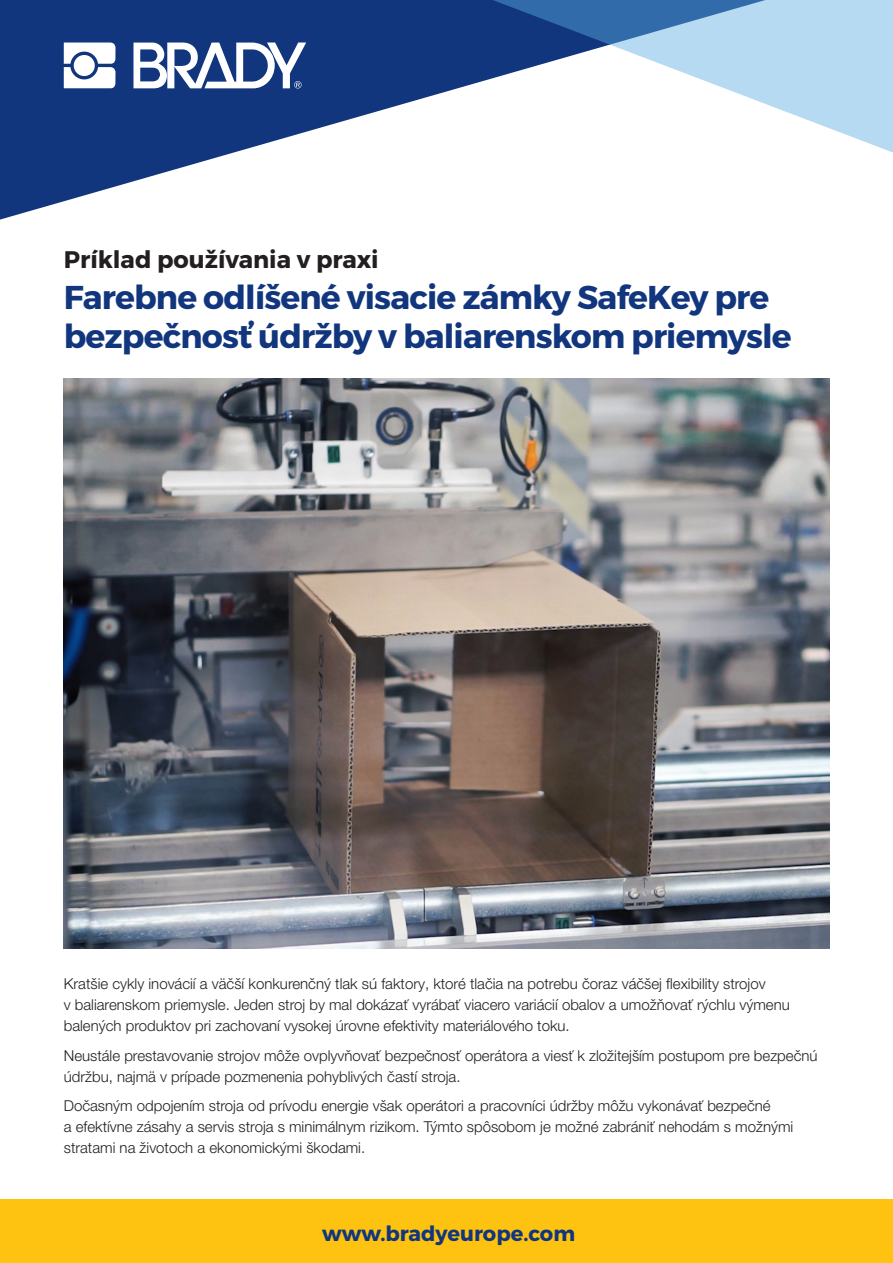
<style>
.page{position:relative;width:893px;height:1263px;background:#fff}
.page>*{position:absolute;margin:0;border:0;box-sizing:border-box;transform-origin:0 0}
.t1{font:700 33px/39px "Montserrat";letter-spacing:-.025em;color:#11367e}
.t2{font:700 24px "Montserrat";color:#231f20}
.t3{font:700 21px "Montserrat";color:#11367e}
.t4{font:300 15px/21px "Helvetica Neue LT Pro";color:#231f20}
</style>
<div class="page">
<svg style="left:0;top:0;width:459px;height:220px;fill:#11367e"></svg>
<div style="left:0;top:1199px;width:893px;height:64px;background:#fec210"></div>
<svg style="left:459px;top:0;width:434px;height:153px"></svg>
<svg style="left:64px;top:43px;width:51px;height:45px"></svg>
<div style="left:74px;top:55px;width:21px;height:21px;background:#fff;border-radius:50%"></div>
<svg style="left:133px;top:43px;width:173px;height:45px"></svg>
<img style="left:64px;top:378px;width:765px;height:570px">
<p class="t2" style="left:64px;top:244px;width:316px">Príklad používania v praxi</p>
<p class="t1" style="left:64px;top:278px;width:729px">Farebne odlíšené visacie zámky SafeKey pre bezpečnosť údržby v baliarenskom priemysle</p>
<p class="t4" style="left:64px;top:973px;width:727px">Kratšie cykly inovácií a väčší konkurenčný tlak sú faktory, ktoré tlačia na potrebu čoraz váčšej flexibility strojov<br>v baliarenskom priemysle. Jeden stroj by mal dokázať vyrábať viacero variácií obalov a umožňovať rýchlu výmenu balených produktov pri zachovaní vysokej úrovne efektivity materiálového toku.</p>
<p class="t4" style="left:64px;top:1044px;width:755px">Neustále prestavovanie strojov môže ovplyvňovať bezpečnosť operátora a viesť k zložitejším postupom pre bezpečnú údržbu, najmä v prípade pozmenenia pohyblivých častí stroja.</p>
<p class="t4" style="left:64px;top:1095px;width:731px">Dočasným odpojením stroja od prívodu energie však operátori a pracovníci údržby môžu vykonávať bezpečné<br>a efektívne zásahy a servis stroja s minimálnym rizikom. Týmto spôsobom je možné zabrániť nehodám s možnými stratami na životoch a ekonomickými škodami.</p>
<p class="t3" style="left:322px;top:1220px;width:255px">www.bradyeurope.com</p>
</div>
